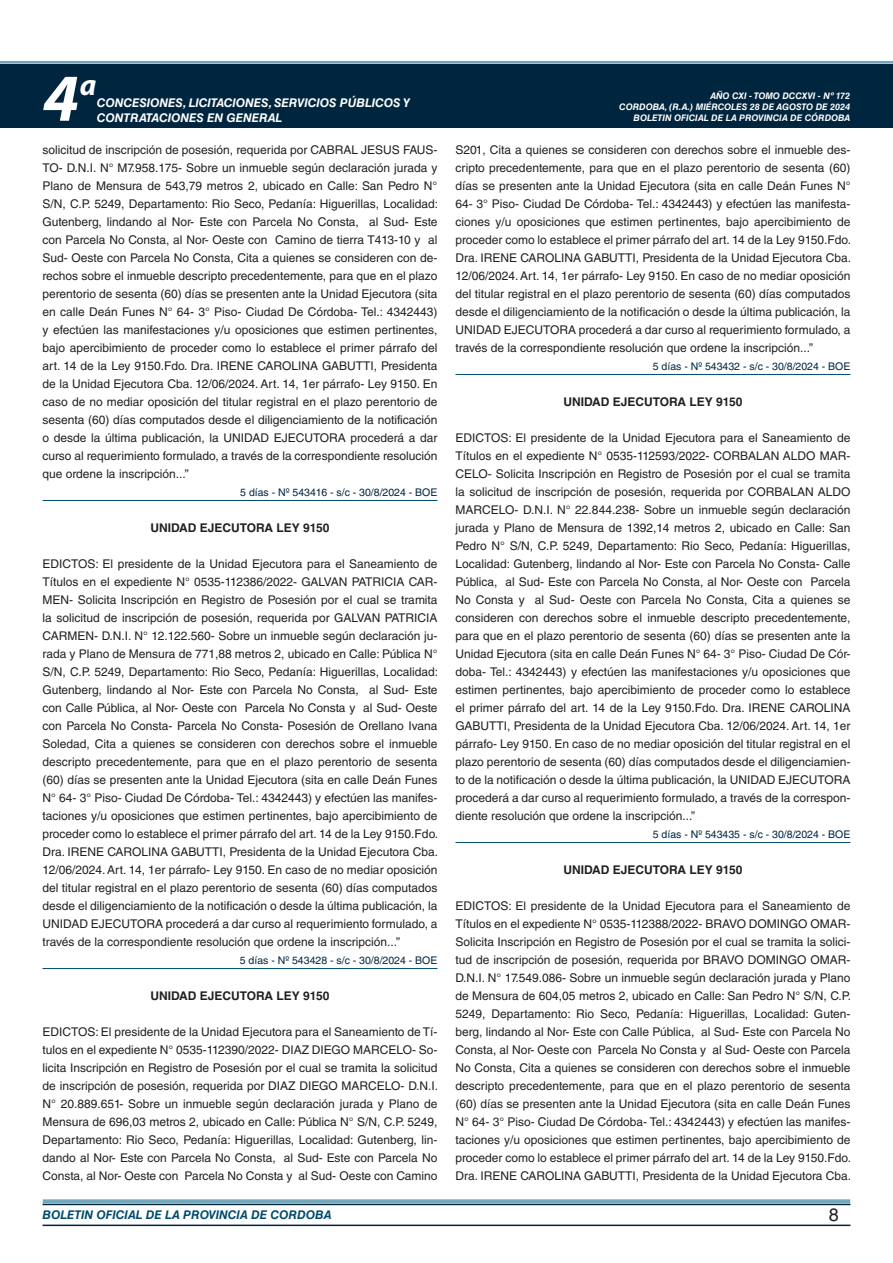
<style>
.page{position:relative;width:893px;height:1263px;background:#fff}
.page>*{position:absolute;margin:0;border:0;box-sizing:border-box;transform-origin:0 0}
.t1{font:italic 700 67.5px "Myriad Pro";color:#fff}
.t2{font:italic 700 30px "Myriad Pro";color:#fff}
.t3{font:18px "Helvetica LT Std";color:#231f20}
.TEXTO_BASE{font:12px/18px "Helvetica LT Std";color:#231f20;text-align:justify}
.RESUELVE{font:700 12px "Helvetica LT Std";color:#231f20}
.t4{font:italic 700 12px/14.4px "Helvetica LT Std";color:#fff}
.t5{font:italic 700 12px "Helvetica LT Std";color:#004b6c}
.FECHA_DE_VENCIMIENTO{font:10.5px "Helvetica LT Std";color:#00263f}
.t6{font:italic 700 9px/10.8px "Helvetica LT Std";color:#fff;text-align:right}
</style>
<div class="page">
<div style="left:0;top:61px;width:893px;height:6px;background:#fff;opacity:.75"></div>
<hr style="left:43px;top:1224px;width:807px;height:2px;background:#00263f">
<div style="left:42px;top:1198px;width:809px;height:8px;background:#fff;opacity:.75"></div>
<div style="left:0;top:64px;width:893px;height:64px;background:#00263f"></div>
<hr style="left:43px;top:500px;width:394px;height:1px;background:#004b6c">
<hr style="left:43px;top:968px;width:394px;height:1px;background:#004b6c">
<hr style="left:455px;top:374px;width:395px;height:1px;background:#004b6c">
<hr style="left:455px;top:842px;width:395px;height:1px;background:#004b6c">
<h1 class="t1" style="left:43px;top:54px;width:38px">4</h1>
<h2 class="t2" style="left:80px;top:66px;width:18px">a</h2>
<p class="t4" style="left:97px;top:96px;width:315px">CONCESIONES, LICITACIONES, SERVICIOS PÚBLICOS Y<br>CONTRATACIONES EN GENERAL</p>
<p class="TEXTO_BASE" style="left:43px;top:141px;width:397px">solicitud de inscripción de posesión, requerida por CABRAL JESUS FAUS-TO- D.N.I. N° M7.958.175- Sobre un inmueble según declaración jurada y Plano de Mensura de 543,79 metros 2, ubicado en Calle: San Pedro N° S/N, C.P. 5249, Departamento: Rio Seco, Pedanía: Higuerillas, Localidad:<br>Gutenberg, lindando al Nor- Este con Parcela No Consta, al Sud- Este con Parcela No Consta, al Nor- Oeste con Camino de tierra T413-10 y al Sud- Oeste con Parcela No Consta, Cita a quienes se consideren con de&shy;rechos sobre el inmueble descripto precedentemente, para que en el plazo perentorio de sesenta (60) días se presenten ante la Unidad Ejecutora (sita en calle Deán Funes N° 64- 3° Piso- Ciudad De Córdoba- Tel.: 4342443) y efectúen las manifestaciones y/u oposiciones que estimen pertinentes, bajo apercibimiento de proceder como lo establece el primer párrafo del art. 14 de la Ley 9150.Fdo. Dra. IRENE CAROLINA GABUTTI, Presidenta de la Unidad Ejecutora Cba. 12/06/2024. Art. 14, 1er párrafo- Ley 9150. En caso de no mediar oposición del titular registral en el plazo perentorio de sesenta (60) días computados desde el diligenciamiento de la notificación o desde la última publicación, la UNIDAD EJECUTORA procederá a dar curso al requerimiento formulado, a través de la correspondiente resolución que ordene la inscripción...”</p>
<p class="FECHA_DE_VENCIMIENTO" style="left:240px;top:486px;width:199px">5 días - Nº 543416 - s/c - 30/8/2024 - BOE</p>
<p class="RESUELVE" style="left:150px;top:520px;width:181px">UNIDAD EJECUTORA LEY 9150</p>
<p class="TEXTO_BASE" style="left:43px;top:555px;width:397px">EDICTOS: El presidente de la Unidad Ejecutora para el Saneamiento de Títulos en el expediente N° 0535-112386/2022- GALVAN PATRICIA CAR-MEN- Solicita Inscripción en Registro de Posesión por el cual se tramita la solicitud de inscripción de posesión, requerida por GALVAN PATRICIA CARMEN- D.N.I. N° 12.122.560- Sobre un inmueble según declaración ju&shy;rada y Plano de Mensura de 771,88 metros 2, ubicado en Calle: Pública N° S/N, C.P. 5249, Departamento: Rio Seco, Pedanía: Higuerillas, Localidad:<br>Gutenberg, lindando al Nor- Este con Parcela No Consta, al Sud- Este con Calle Pública, al Nor- Oeste con Parcela No Consta y al Sud- Oeste con Parcela No Consta- Parcela No Consta- Posesión de Orellano Ivana Soledad, Cita a quienes se consideren con derechos sobre el inmueble descripto precedentemente, para que en el plazo perentorio de sesenta (60) días se presenten ante la Unidad Ejecutora (sita en calle Deán Funes N° 64- 3° Piso- Ciudad De Córdoba- Tel.: 4342443) y efectúen las manifes&shy;taciones y/u oposiciones que estimen pertinentes, bajo apercibimiento de proceder como lo establece el primer párrafo del art. 14 de la Ley 9150.Fdo.<br>Dra. IRENE CAROLINA GABUTTI, Presidenta de la Unidad Ejecutora Cba.<br>12/06/2024. Art. 14, 1er párrafo- Ley 9150. En caso de no mediar oposición del titular registral en el plazo perentorio de sesenta (60) días computados desde el diligenciamiento de la notificación o desde la última publicación, la UNIDAD EJECUTORA procederá a dar curso al requerimiento formulado, a través de la correspondiente resolución que ordene la inscripción...”</p>
<p class="FECHA_DE_VENCIMIENTO" style="left:240px;top:954px;width:199px">5 días - Nº 543428 - s/c - 30/8/2024 - BOE</p>
<p class="RESUELVE" style="left:150px;top:988px;width:181px">UNIDAD EJECUTORA LEY 9150</p>
<p class="TEXTO_BASE" style="left:43px;top:1023px;width:397px">EDICTOS: El presidente de la Unidad Ejecutora para el Saneamiento de Tí&shy;tulos en el expediente N° 0535-112390/2022- DIAZ DIEGO MARCELO- So&shy;licita Inscripción en Registro de Posesión por el cual se tramita la solicitud de inscripción de posesión, requerida por DIAZ DIEGO MARCELO- D.N.I.<br>N° 20.889.651- Sobre un inmueble según declaración jurada y Plano de Mensura de 696,03 metros 2, ubicado en Calle: Pública N° S/N, C.P. 5249, Departamento: Rio Seco, Pedanía: Higuerillas, Localidad: Gutenberg, lin&shy;dando al Nor- Este con Parcela No Consta, al Sud- Este con Parcela No Consta, al Nor- Oeste con Parcela No Consta y al Sud- Oeste con Camino</p>
<p class="t6" style="left:619px;top:91px;width:233px">AÑO CXI - TOMO DCCXVI - Nº 172<br>CORDOBA, (R.A.) MIÉRCOLES 28 DE AGOSTO DE 2024</p>
<p class="t6" style="left:634px;top:112px;width:218px">BOLETIN OFICIAL DE LA PROVINCIA DE CÓRDOBA</p>
<p class="TEXTO_BASE" style="left:455px;top:141px;width:397px">S201, Cita a quienes se consideren con derechos sobre el inmueble des&shy;cripto precedentemente, para que en el plazo perentorio de sesenta (60) días se presenten ante la Unidad Ejecutora (sita en calle Deán Funes N° 64- 3° Piso- Ciudad De Córdoba- Tel.: 4342443) y efectúen las manifesta&shy;ciones y/u oposiciones que estimen pertinentes, bajo apercibimiento de proceder como lo establece el primer párrafo del art. 14 de la Ley 9150.Fdo.<br>Dra. IRENE CAROLINA GABUTTI, Presidenta de la Unidad Ejecutora Cba.<br>12/06/2024. Art. 14, 1er párrafo- Ley 9150. En caso de no mediar oposición del titular registral en el plazo perentorio de sesenta (60) días computados desde el diligenciamiento de la notificación o desde la última publicación, la UNIDAD EJECUTORA procederá a dar curso al requerimiento formulado, a través de la correspondiente resolución que ordene la inscripción...”</p>
<p class="FECHA_DE_VENCIMIENTO" style="left:653px;top:360px;width:199px">5 días - Nº 543432 - s/c - 30/8/2024 - BOE</p>
<p class="RESUELVE" style="left:563px;top:394px;width:181px">UNIDAD EJECUTORA LEY 9150</p>
<p class="TEXTO_BASE" style="left:455px;top:429px;width:396px">EDICTOS: El presidente de la Unidad Ejecutora para el Saneamiento de Títulos en el expediente N° 0535-112593/2022- CORBALAN ALDO MAR-CELO- Solicita Inscripción en Registro de Posesión por el cual se tramita la solicitud de inscripción de posesión, requerida por CORBALAN ALDO MARCELO- D.N.I. N° 22.844.238- Sobre un inmueble según declaración jurada y Plano de Mensura de 1392,14 metros 2, ubicado en Calle: San Pedro N° S/N, C.P. 5249, Departamento: Rio Seco, Pedanía: Higuerillas, Localidad: Gutenberg, lindando al Nor- Este con Parcela No Consta- Calle Pública, al Sud- Este con Parcela No Consta, al Nor- Oeste con Parcela No Consta y al Sud- Oeste con Parcela No Consta, Cita a quienes se consideren con derechos sobre el inmueble descripto precedentemente, para que en el plazo perentorio de sesenta (60) días se presenten ante la Unidad Ejecutora (sita en calle Deán Funes N° 64- 3° Piso- Ciudad De Cór&shy;doba- Tel.: 4342443) y efectúen las manifestaciones y/u oposiciones que estimen pertinentes, bajo apercibimiento de proceder como lo establece el primer párrafo del art. 14 de la Ley 9150.Fdo. Dra. IRENE CAROLINA GABUTTI, Presidenta de la Unidad Ejecutora Cba. 12/06/2024. Art. 14, 1er párrafo- Ley 9150. En caso de no mediar oposición del titular registral en el plazo perentorio de sesenta (60) días computados desde el diligenciamien&shy;to de la notificación o desde la última publicación, la UNIDAD EJECUTORA procederá a dar curso al requerimiento formulado, a través de la correspon&shy;diente resolución que ordene la inscripción...”</p>
<p class="FECHA_DE_VENCIMIENTO" style="left:653px;top:828px;width:199px">5 días - Nº 543435 - s/c - 30/8/2024 - BOE</p>
<p class="RESUELVE" style="left:563px;top:862px;width:181px">UNIDAD EJECUTORA LEY 9150</p>
<p class="TEXTO_BASE" style="left:455px;top:897px;width:397px">EDICTOS: El presidente de la Unidad Ejecutora para el Saneamiento de Títulos en el expediente N° 0535-112388/2022- BRAVO DOMINGO OMAR-Solicita Inscripción en Registro de Posesión por el cual se tramita la solici&shy;tud de inscripción de posesión, requerida por BRAVO DOMINGO OMAR-D.N.I. N° 17.549.086- Sobre un inmueble según declaración jurada y Plano de Mensura de 604,05 metros 2, ubicado en Calle: San Pedro N° S/N, C.P.<br>5249, Departamento: Rio Seco, Pedanía: Higuerillas, Localidad: Guten&shy;berg, lindando al Nor- Este con Calle Pública, al Sud- Este con Parcela No Consta, al Nor- Oeste con Parcela No Consta y al Sud- Oeste con Parcela No Consta, Cita a quienes se consideren con derechos sobre el inmueble descripto precedentemente, para que en el plazo perentorio de sesenta (60) días se presenten ante la Unidad Ejecutora (sita en calle Deán Funes N° 64- 3° Piso- Ciudad De Córdoba- Tel.: 4342443) y efectúen las manifes&shy;taciones y/u oposiciones que estimen pertinentes, bajo apercibimiento de proceder como lo establece el primer párrafo del art. 14 de la Ley 9150.Fdo.<br>Dra. IRENE CAROLINA GABUTTI, Presidenta de la Unidad Ejecutora Cba.</p>
<p class="t5" style="left:43px;top:1208px;width:290px">BOLETIN OFICIAL DE LA PROVINCIA DE CORDOBA</p>
<h3 class="t3" style="left:829px;top:1204px;width:12px">8</h3>
</div>
